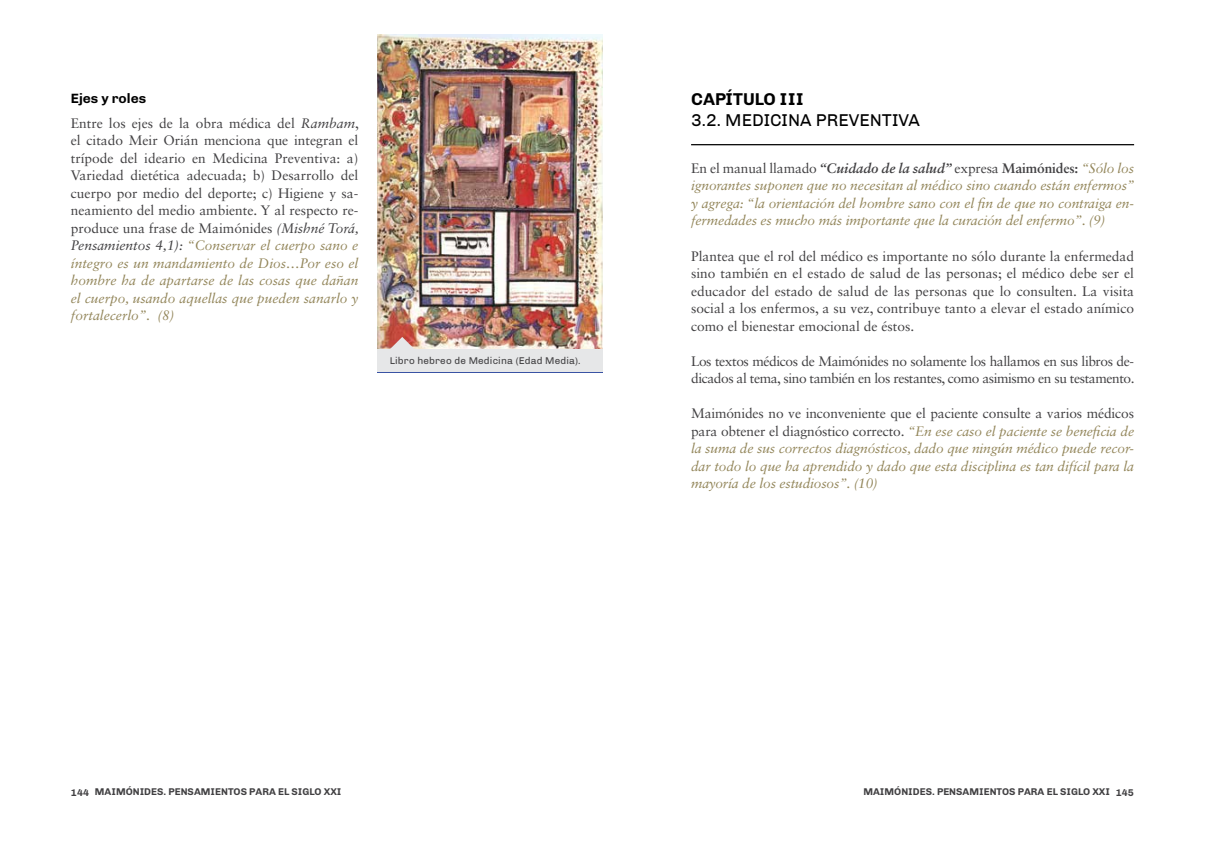
<style>
.page{position:relative;width:1205px;height:851px;background:#fff}
.page>*{position:absolute;margin:0;border:0;box-sizing:border-box;transform-origin:0 0}
.t1{font:17.5px "Chivo";color:#000}
.t2{font:700 17.5px "Chivo";color:#000}
.t3{font:13.75px/17.5px "Sabon LT Std";letter-spacing:-.03em;color:#414042;text-align:justify}
.t4{font:italic 13.75px/17.5px "Sabon LT Std";letter-spacing:-.01em;color:#928559;text-align:justify}
.t5{font:700 13.75px "Chivo";color:#000}
.t6{font:700 10px "Chivo";color:#414042}
.t7{font:10px "Chivo";letter-spacing:.015em;color:#414042}
.s1{font-style:italic}
.s2{font-style:italic;color:#928559}
.s3{font-style:normal;color:#414042}
.s4{font-weight:700;color:#414042}
.s5{font-weight:700;font-style:normal;color:#414042}
</style>
<div class="page">
<img style="left:377px;top:34px;width:225px;height:315px">
<hr style="left:691px;top:144px;width:443px;height:1px;background:#000">
<div style="left:377px;top:349px;width:225px;height:23px;background:#e6e7e8"></div>
<svg style="left:390px;top:337px;width:25px;height:12px"></svg>
<p class="t5" style="left:71px;top:90px;width:77px">Ejes y roles</p>
<p class="t3" style="left:71px;top:114px;width:290px">Entre los ejes de la obra médica del <span class="s1">Rambam</span>, el citado Meir Orián menciona que integran el trípode del ideario en Medicina Preventiva: a)<br>Variedad dietética adecuada; b) Desarrollo del cuerpo por medio del deporte; c) Higiene y sa&shy;neamiento del medio ambiente. Y al respecto re&shy;produce una frase de Maimónides <span class="s1">(Mishné Torá, Pensamientos 4,1):</span> <span class="s2">“Conservar el cuerpo sano e íntegro es un mandamiento de Dios…Por eso el hombre ha de apartarse de las cosas que dañan el cuerpo, usando aquellas que pueden sanarlo y fortalecerlo”. (8)</span></p>
<p class="t7" style="left:390px;top:355px;width:192px">Libro hebreo de Medicina (Edad Media).</p>
<p class="t2" style="left:691px;top:89px;width:114px">CAPÍTULO III</p>
<p class="t1" style="left:691px;top:110px;width:230px">3.2. MEDICINA PREVENTIVA</p>
<p class="t4" style="left:691px;top:159px;width:445px"><span class="s3">En el manual llamado</span> <span class="s4">“Cuidado de la salud”</span> <span class="s3">expresa</span> <span class="s5">Maimónides:</span> “Sólo los ignorantes suponen que no necesitan al médico sino cuando están enfermos” y agrega: “la orientación del hombre sano con el fin de que no contraiga en&shy;fermedades es mucho más importante que la curación del enfermo”. (9)</p>
<p class="t3" style="left:691px;top:247px;width:444px">Plantea que el rol del médico es importante no sólo durante la enfermedad sino también en el estado de salud de las personas; el médico debe ser el educador del estado de salud de las personas que lo consulten. La visita social a los enfermos, a su vez, contribuye tanto a elevar el estado anímico como el bienestar emocional de éstos.</p>
<p class="t3" style="left:691px;top:352px;width:445px">Los textos médicos de Maimónides no solamente los hallamos en sus libros de&shy;dicados al tema, sino también en los restantes, como asimismo en su testamento.</p>
<p class="t4" style="left:691px;top:404px;width:444px"><span class="s3">Maimónides no ve inconveniente que el paciente consulte a varios médicos para obtener el diagnóstico correcto.</span> “En ese caso el paciente se beneficia de la suma de sus correctos diagnósticos, dado que ningún médico puede recor&shy;dar todo lo que ha aprendido y dado que esta disciplina es tan difícil para la mayoría de los estudiosos”. (10)</p>
<p class="t6" style="left:71px;top:786px;width:272px">144 MAIMÓNIDES. PENSAMIENTOS PARA EL SIGLO XXI</p>
<p class="t6" style="left:863px;top:786px;width:272px">MAIMÓNIDES. PENSAMIENTOS PARA EL SIGLO XXI 145</p>
</div>
